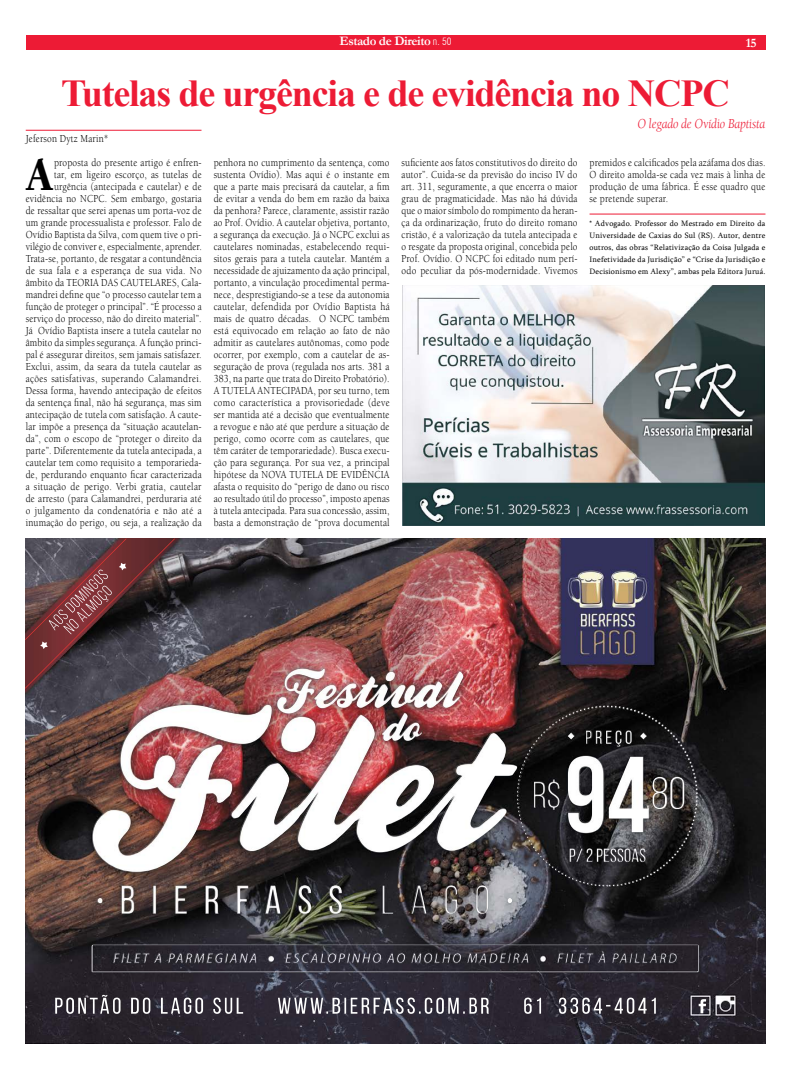
<style>
.page{position:relative;width:791px;height:1078px;background:#fff}
.page>*{position:absolute;margin:0;border:0;box-sizing:border-box;transform-origin:0 0}
.t1{font:900 48.8px "Berkeley";color:#000;scale:.85 1}
.t2{font:700 38px "Times New Roman";letter-spacing:-.03em;color:#ed1b35}
.t3{font:italic 14px "Berkeley";letter-spacing:-.01em;color:#ed1b35;scale:.9 1}
.t4{font:700 13px "Garamond";letter-spacing:-.03em;color:#fff}
.t5{font:11px/12px "Berkeley";letter-spacing:.02em;color:#000;text-align:justify;scale:.85 1}
.t6{font:8px/12px "Sylfaen";letter-spacing:.02em;color:#000;text-align:justify}
.s1{font-family:"Swiss 721 BT";font-weight:300;font-stretch:condensed;font-size:10px}
</style>
<div class="page">
<div style="left:26px;top:35px;width:739px;height:15px;background:#ed1b35"></div>
<img style="left:25px;top:538px;width:740px;height:505px">
<img style="left:102px;top:994px;width:532px;height:19px">
<img style="left:699px;top:998px;width:7px;height:15px">
<img style="left:92px;top:944px;width:607px;height:27px">
<img style="left:93px;top:945px;width:604px;height:25px">
<img style="left:216px;top:951px;width:460px;height:11px">
<img style="left:572px;top:705px;width:68px;height:9px">
<img style="left:570px;top:848px;width:75px;height:13px">
<img style="left:649px;top:776px;width:35px;height:36px">
<img style="left:568px;top:755px;width:81px;height:77px">
<img style="left:534px;top:779px;width:25px;height:30px">
<img style="left:586px;top:730px;width:45px;height:16px">
<svg style="left:568px;top:732px;width:6px;height:7px"></svg>
<svg style="left:640px;top:732px;width:7px;height:7px"></svg>
<img style="left:122px;top:885px;width:366px;height:28px">
<img style="left:98px;top:897px;width:414px;height:5px">
<img style="left:93px;top:704px;width:361px;height:167px">
<img style="left:277px;top:668px;width:177px;height:45px">
<img style="left:382px;top:713px;width:40px;height:27px">
<img style="left:25px;top:538px;width:150px;height:150px">
<img style="left:40px;top:562px;width:86px;height:87px">
<img style="left:402px;top:286px;width:362px;height:239px">
<hr style="left:26px;top:130px;width:175px;height:1px;background:#ed1b35">
<hr style="left:589px;top:213px;width:176px;height:1px;background:#ed1b35">
<p class="t4" style="left:340px;top:32px;width:113px">Estado de Direito <span class="s1">n. 50</span></p>
<p class="t4" style="left:746px;top:34px;width:12px">15</p>
<h2 class="t2" style="left:61px;top:67px;width:670px">Tutelas de urgência e de evidência no NCPC</h2>
<p class="t3" style="left:637px;top:117px;width:144px">O legado de Ovídio Baptista</p>
<p class="t5" style="left:26px;top:133px;width:99px">Jeferson Dytz Marin*</p>
<h1 class="t1" style="left:26px;top:149px;width:33px">A</h1>
<p class="t5" style="left:26px;top:157px;width:209px;text-align:right">proposta do presente artigo é enfren-<br>tar, em ligeiro escorço, as tutelas de urgência (antecipada e cautelar) e de evidência no NCPC. Sem embargo, gostaria de ressaltar que serei apenas um porta-voz de um grande processualista e professor. Falo de Ovídio Baptista da Silva, com quem tive o pri&shy;vilégio de conviver e, especialmente, aprender.<br>Trata-se, portanto, de resgatar a contundência de sua fala e a esperança de sua vida. No âmbito da TEORIA DAS CAUTELARES, Cala&shy;mandrei define que “o processo cautelar tem a função de proteger o principal”. “É processo a serviço do processo, não do direito material”.<br>Já Ovídio Baptista insere a tutela cautelar no âmbito da simples segurança. A função princi&shy;pal é assegurar direitos, sem jamais satisfazer.<br>Exclui, assim, da seara da tutela cautelar as ações satisfativas, superando Calamandrei.<br>Dessa forma, havendo antecipação de efeitos da sentença final, não há segurança, mas sim antecipação de tutela com satisfação. A caute&shy;lar impõe a presença da “situação acautelan&shy;da”, com o escopo de “proteger o direito da parte”. Diferentemente da tutela antecipada, a cautelar tem como requisito a temporarieda&shy;de, perdurando enquanto ficar caracterizada a situação de perigo. Verbi gratia, cautelar de arresto (para Calamandrei, perduraria até o julgamento da condenatória e não até a inumação do perigo, ou seja, a realização da</p>
<p class="t5" style="left:214px;top:157px;width:209px">penhora no cumprimento da sentença, como sustenta Ovídio). Mas aqui é o instante em que a parte mais precisará da cautelar, a fim de evitar a venda do bem em razão da baixa da penhora? Parece, claramente, assistir razão ao Prof. Ovídio. A cautelar objetiva, portanto, a segurança da execução. Já o NCPC exclui as cautelares nominadas, estabelecendo requi&shy;sitos gerais para a tutela cautelar. Mantém a necessidade de ajuizamento da ação principal, portanto, a vinculação procedimental perma&shy;nece, desprestigiando-se a tese da autonomia cautelar, defendida por Ovídio Baptista há mais de quatro décadas. O NCPC também está equivocado em relação ao fato de não admitir as cautelares autônomas, como pode ocorrer, por exemplo, com a cautelar de as&shy;seguração de prova (regulada nos arts. 381 a 383, na parte que trata do Direito Probatório).<br>A TUTELA ANTECIPADA, por seu turno, tem como característica a provisoriedade (deve ser mantida até a decisão que eventualmente a revogue e não até que perdure a situação de perigo, como ocorre com as cautelares, que têm caráter de temporariedade). Busca execu&shy;ção para segurança. Por sua vez, a principal hipótese da NOVA TUTELA DE EVIDÊNCIA afasta o requisito do “perigo de dano ou risco ao resultado útil do processo”, imposto apenas à tutela antecipada. Para sua concessão, assim, basta a demonstração de “prova documental</p>
<p class="t5" style="left:402px;top:157px;width:209px">suficiente aos fatos constitutivos do direito do autor”. Cuida-se da previsão do inciso IV do art. 311, seguramente, a que encerra o maior grau de pragmaticidade. Mas não há dúvida que o maior símbolo do rompimento da heran&shy;ça da ordinarização, fruto do direito romano cristão, é a valorização da tutela antecipada e o resgate da proposta original, concebida pelo Prof. Ovídio. O NCPC foi editado num perí&shy;odo peculiar da pós-modernidade. Vivemos</p>
<p class="t5" style="left:589px;top:157px;width:208px">premidos e calcificados pela azáfama dos dias.<br>O direito amolda-se cada vez mais à linha de produção de uma fábrica. É esse quadro que se pretende superar.</p>
<p class="t6" style="left:589px;top:217px;width:177px">* Advogado. Professor do Mestrado em Direito da Universidade de Caxias do Sul (RS). Autor, dentre outros, das obras “Relativização da Coisa Julgada e Inefetividade da Jurisdição” e “Crise da Jurisdição e Decisionismo em Alexy”, ambas pela Editora Juruá.</p>
</div>
